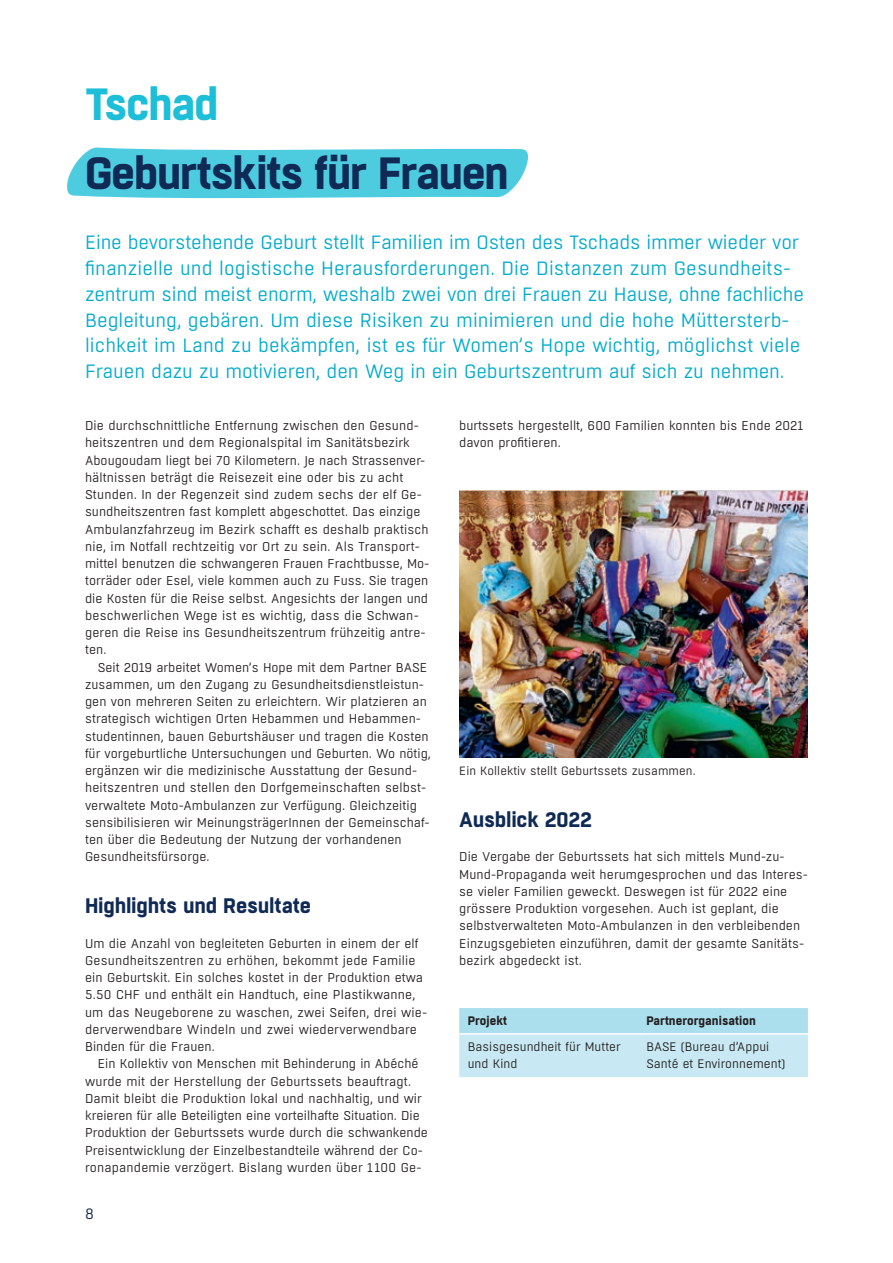
<style>
.page{position:relative;width:893px;height:1263px;background:#fff}
.page>*{position:absolute;margin:0;border:0;box-sizing:border-box;transform-origin:0 0}
.t1{font:700 45px "Boxed";letter-spacing:-.035em;color:#102a56}
.t2{font:700 45px "Boxed";letter-spacing:-.035em;color:#1cbed8}
.t3{font:700 21px "Boxed";letter-spacing:-.01em;color:#102a56}
.t4{font:19.2px/26px "Boxed";letter-spacing:-.005em;color:#00abcd}
.t5{font:15px "Boxed";color:#102a56}
.t6{font:12.75px/17.2px "Boxed";letter-spacing:.005em;color:#231f20}
.t7{font:12.3px/17.2px "Boxed";letter-spacing:.005em;color:#231f20}
.t8{font:700 12.3px "Boxed";letter-spacing:.005em;color:#231f20}
.t9{font:12px "Boxed";letter-spacing:.005em;color:#231f20}
</style>
<div class="page">
<svg style="left:67px;top:147px;width:461px;height:52px;background:#5fd1e3"></svg>
<svg style="left:459px;top:1008px;width:349px;height:69px;background:#bde5f0"></svg>
<hr style="left:459px;top:1033px;width:187px;height:2px;background:#fff">
<hr style="left:646px;top:1033px;width:162px;height:2px;background:#fff">
<img style="left:459px;top:490px;width:349px;height:268px">
<h1 class="t2" style="left:85px;top:74px;width:135px">Tschad</h1>
<h1 class="t1" style="left:85px;top:143px;width:426px">Geburtskits für Frauen</h1>
<p class="t4" style="left:85px;top:230px;width:721px">Eine bevorstehende Geburt stellt Familien im Osten des Tschads immer wieder vor finanzielle und logistische Herausforderungen. Die Distanzen zum Gesundheits&shy;zentrum sind meist enorm, weshalb zwei von drei Frauen zu Hause, ohne fachliche Begleitung, gebären. Um diese Risiken zu minimieren und die hohe Müttersterb&shy;lichkeit im Land zu bekämpfen, ist es für Women’s Hope wichtig, möglichst viele Frauen dazu zu motivieren, den Weg in ein Geburtszentrum auf sich zu nehmen.</p>
<p class="t6" style="left:85px;top:417px;width:345px">Die durchschnittliche Entfernung zwischen den Gesund&shy;heitszentren und dem Regionalspital im Sanitätsbezirk Abougoudam liegt bei 70 Kilometern. Je nach Strassenver&shy;hältnissen beträgt die Reisezeit eine oder bis zu acht Stunden. In der Regenzeit sind zudem sechs der elf Ge&shy;sundheitszentren fast komplett abgeschottet. Das einzige Ambulanzfahrzeug im Bezirk schafft es deshalb praktisch nie, im Notfall rechtzeitig vor Ort zu sein. Als Transport&shy;mittel benutzen die schwangeren Frauen Frachtbusse, Mo-- torräder oder Esel, viele kommen auch zu Fuss. Sie tragen die Kosten für die Reise selbst. Angesichts der langen und beschwerlichen Wege ist es wichtig, dass die Schwan&shy;geren die Reise ins Gesundheitszentrum frühzeitig antre&shy;ten.</p>
<p class="t6" style="left:85px;top:659px;width:347px;text-indent:13px">Seit 2019 arbeitet Women’s Hope mit dem Partner BASE zusammen, um den Zugang zu Gesundheitsdienstleistun&shy;gen von mehreren Seiten zu erleichtern. Wir platzieren an strategisch wichtigen Orten Hebammen und Hebammen&shy;studentinnen, bauen Geburtshäuser und tragen die Kosten für vorgeburtliche Untersuchungen und Geburten. Wo nötig, ergänzen wir die medizinische Ausstattung der Gesund&shy;heitszentren und stellen den Dorfgemeinschaften selbst&shy;verwaltete Moto-Ambulanzen zur Verfügung. Gleichzeitig sensibilisieren wir MeinungsträgerInnen der Gemeinschaf&shy;ten über die Bedeutung der Nutzung der vorhandenen Gesundheitsfürsorge.</p>
<h2 class="t3" style="left:85px;top:892px;width:228px">Highlights und Resultate</h2>
<p class="t6" style="left:85px;top:935px;width:344px">Um die Anzahl von begleiteten Geburten in einem der elf Gesundheitszentren zu erhöhen, bekommt jede Familie ein Geburtskit. Ein solches kostet in der Produktion etwa 5.50 CHF und enthält ein Handtuch, eine Plastikwanne, um das Neugeborene zu waschen, zwei Seifen, drei wie&shy;derverwendbare Windeln und zwei wiederverwendbare Binden für die Frauen.</p>
<p class="t6" style="left:85px;top:1055px;width:344px;text-indent:13px">Ein Kollektiv von Menschen mit Behinderung in Abéché wurde mit der Herstellung der Geburtssets beauftragt.<br>Damit bleibt die Produktion lokal und nachhaltig, und wir kreieren für alle Beteiligten eine vorteilhafte Situation. Die Produktion der Geburtssets wurde durch die schwankende Preisentwicklung der Einzelbestandteile während der Co&shy;ronapandemie verzögert. Bislang wurden über 1 100 Ge-</p>
<p class="t6" style="left:459px;top:417px;width:345px">burtssets hergestellt, 600 Familien konnten bis Ende 2021 davon profitieren.</p>
<p class="t9" style="left:459px;top:763px;width:238px">Ein Kollektiv stellt Geburtssets zusammen.</p>
<h2 class="t3" style="left:459px;top:805px;width:134px">Ausblick 2022</h2>
<p class="t6" style="left:459px;top:848px;width:350px">Die Vergabe der Geburtssets hat sich mittels Mund-zu-- Mund-Propaganda weit herumgesprochen und das Interes&shy;se vieler Familien geweckt. Deswegen ist für 2022 eine grössere Produktion vorgesehen. Auch ist geplant, die selbstverwalteten Moto-Ambulanzen in den verbleibenden Einzugsgebieten einzuführen, damit der gesamte Sanitäts&shy;bezirk abgedeckt ist.</p>
<p class="t8" style="left:468px;top:1013px;width:41px">Projekt</p>
<p class="t8" style="left:646px;top:1013px;width:111px">Partnerorganisation</p>
<p class="t7" style="left:468px;top:1038px;width:154px">Basisgesundheit für Mutter und Kind</p>
<p class="t7" style="left:646px;top:1038px;width:140px">BASE (Bureau d’Appui<br>Santé et Environnement)</p>
<p class="t5" style="left:85px;top:1204px;width:10px">8</p>
</div>
